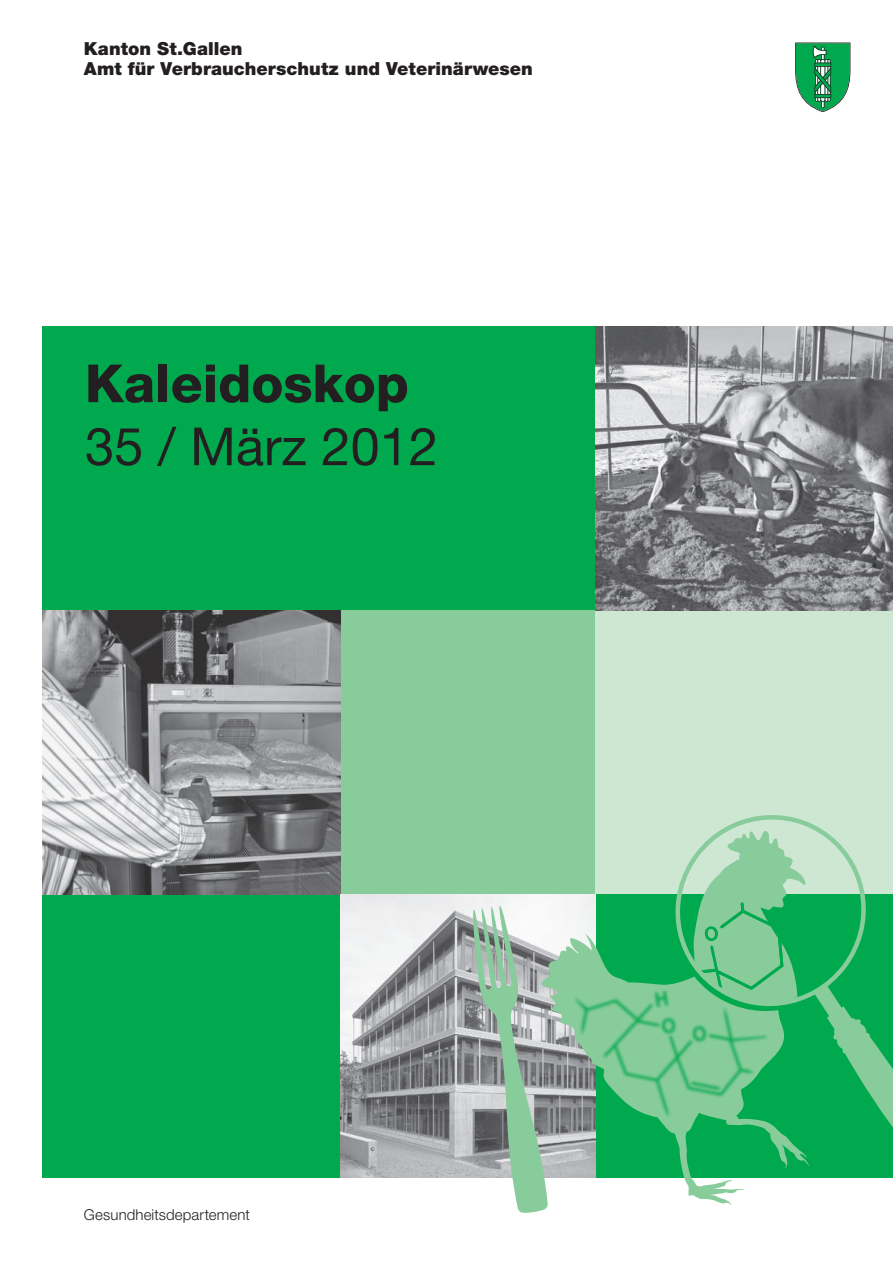
<style>
.page{position:relative;width:893px;height:1263px;background:#fff}
.page>*{position:absolute;margin:0;border:0;box-sizing:border-box;transform-origin:0 0}
.t1{font:800 52.5px "Helvetica Neue LT Std";color:#231f20}
.t2{font:52.5px "Helvetica Neue LT Std";color:#231f20}
.t3{font:900 18px/19.8px "Helvetica Neue LT Std";letter-spacing:.005em;color:#231f20}
.t4{font:300 15px "Helvetica Neue LT Std";letter-spacing:.005em;color:#231f20}
</style>
<div class="page">
<div style="left:340px;top:610px;width:255px;height:284px;background:#88cc9c"></div>
<div style="left:43px;top:894px;width:297px;height:284px;background:#00a94e"></div>
<img style="left:43px;top:610px;width:297px;height:284px">
<div style="left:595px;top:610px;width:298px;height:284px;background:#cee7d3"></div>
<div style="left:43px;top:326px;width:552px;height:284px;background:#00a94e"></div>
<img style="left:340px;top:894px;width:142px;height:284px">
<img style="left:595px;top:326px;width:298px;height:284px">
<svg style="left:795px;top:43px;width:55px;height:69px"></svg>
<svg style="left:472px;top:905px;width:10px;height:273px"></svg>
<svg style="left:682px;top:815px;width:200px;height:170px"></svg>
<svg style="left:870px;top:985px;width:23px;height:193px"></svg>
<img style="left:482px;top:877px;width:388px;height:336px">
<svg style="left:691px;top:828px;width:115px;height:185px"></svg>
<p class="t3" style="left:84px;top:39px;width:451px">Kanton St.Gallen<br>Amt für Verbraucherschutz und Veterinärwesen</p>
<h1 class="t1" style="left:85px;top:352px;width:325px">Kaleidoskop</h1>
<h1 class="t2" style="left:85px;top:415px;width:355px">35 / März 2012</h1>
<p class="t4" style="left:84px;top:1206px;width:167px">Gesundheitsdepartement</p>
</div>
